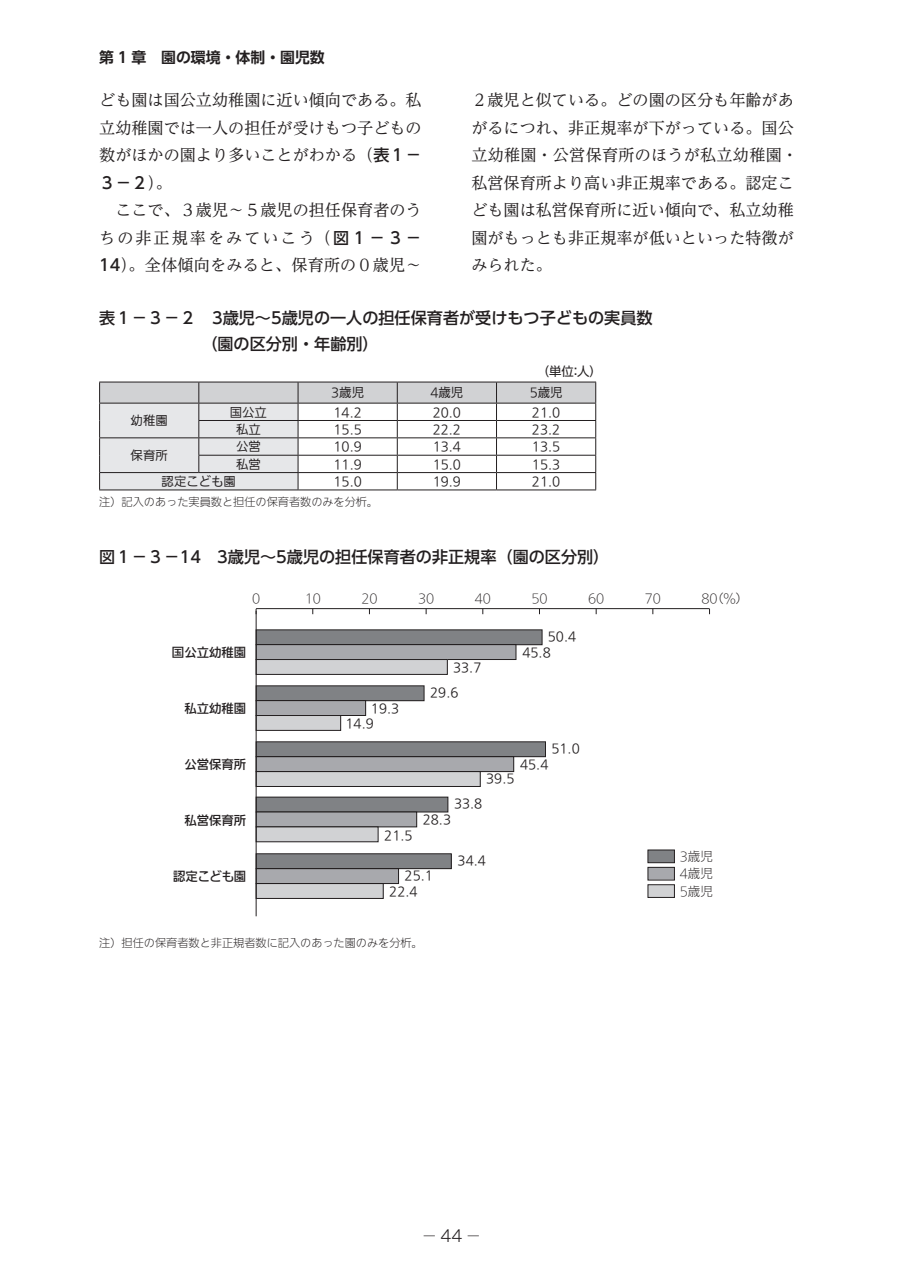
<style>
.page{position:relative;width:903px;height:1275px;background:#fff}
.page>*{position:absolute;margin:0;border:0;box-sizing:border-box;transform-origin:0 0}
.見出し{font:16.1px/27.5px "UD Reimin Pro";color:#231f20;text-align:justify}
.図タイトル{font:500 16.1px "UD Shin Go Pro";color:#231f20}
.t1{font:300 16.1px "Gothic MB101 Pro";color:#231f20;scale:.7 1}
.t2{font:700 14.88px "UD Shin Go Pro De";color:#231f20}
._05-03表組内容{font:100 12.42px/15.2px "Iwa UD Go Dsp Pro";color:#231f20}
.t3{font:300 12.42px "Iwa UD Go Dsp Pro";color:#231f20}
.t4{font:500 12.42px "Iwa UD Go Dsp Pro";color:#231f20}
.図タイトル-2{font:12.42px "UD Shin Go Pro";color:#231f20}
._04_注{font:300 11.2px "Iwa UD Go Dsp Pro";color:#231f20}
.s1{font-family:"UD Shin Go Pro";font-weight:500}
.s2{font-size:14.88px;color:#808285}
.s3{font-size:14.88px;color:#a8a9ad}
.s4{font-size:14.88px;color:#d1d2d4}
</style>
<div class="page">
<div style="left:256px;top:630px;width:286px;height:15px;background:#808285"></div>
<div style="left:256px;top:645px;width:260px;height:14px;background:#a8a9ad"></div>
<div style="left:256px;top:644px;width:260px;height:16px;border:1px solid #231f20"></div>
<div style="left:256px;top:659px;width:191px;height:15px;background:#d1d2d4"></div>
<div style="left:256px;top:659px;width:192px;height:16px;border:1px solid #231f20"></div>
<div style="left:256px;top:686px;width:168px;height:15px;background:#808285"></div>
<div style="left:256px;top:701px;width:110px;height:14px;background:#a8a9ad"></div>
<div style="left:256px;top:700px;width:110px;height:16px;border:1px solid #231f20"></div>
<div style="left:256px;top:715px;width:85px;height:15px;background:#d1d2d4"></div>
<div style="left:256px;top:715px;width:85px;height:16px;border:1px solid #231f20"></div>
<div style="left:256px;top:742px;width:289px;height:15px;background:#808285"></div>
<div style="left:256px;top:757px;width:258px;height:15px;background:#a8a9ad"></div>
<div style="left:256px;top:756px;width:258px;height:16px;border:1px solid #231f20"></div>
<div style="left:256px;top:772px;width:224px;height:14px;background:#d1d2d4"></div>
<div style="left:256px;top:771px;width:224px;height:16px;border:1px solid #231f20"></div>
<div style="left:256px;top:797px;width:192px;height:15px;background:#808285"></div>
<div style="left:256px;top:797px;width:192px;height:15px;border:1px solid #231f20"></div>
<div style="left:256px;top:812px;width:161px;height:15px;background:#a8a9ad"></div>
<div style="left:256px;top:812px;width:161px;height:15px;border:1px solid #231f20"></div>
<div style="left:256px;top:827px;width:122px;height:15px;background:#d1d2d4"></div>
<div style="left:256px;top:827px;width:122px;height:15px;border:1px solid #231f20"></div>
<div style="left:256px;top:854px;width:195px;height:15px;background:#808285"></div>
<div style="left:256px;top:853px;width:195px;height:16px;border:1px solid #231f20"></div>
<div style="left:256px;top:869px;width:142px;height:14px;background:#a8a9ad"></div>
<div style="left:256px;top:868px;width:143px;height:16px;border:1px solid #231f20"></div>
<div style="left:256px;top:883px;width:127px;height:15px;background:#d1d2d4"></div>
<div style="left:256px;top:883px;width:127px;height:16px;border:1px solid #231f20"></div>
<hr style="left:256px;top:611px;width:1px;height:305px;background:#231f20">
<hr style="left:256px;top:608px;width:453px;height:1px;background:#231f20">
<div style="left:648px;top:850px;width:27px;height:13px;border:1px solid #231f20"></div>
<div style="left:648px;top:867px;width:27px;height:13px;border:1px solid #231f20"></div>
<div style="left:648px;top:884px;width:27px;height:14px;border:1px solid #231f20"></div>
<svg style="left:99px;top:382px;width:497px;height:108px"></svg>
<hr style="left:99px;top:490px;width:100px;height:1px;background:#231f20">
<hr style="left:199px;top:490px;width:99px;height:1px;background:#231f20">
<hr style="left:298px;top:490px;width:99px;height:1px;background:#231f20">
<hr style="left:397px;top:490px;width:99px;height:1px;background:#231f20">
<hr style="left:496px;top:490px;width:100px;height:1px;background:#231f20">
<p class="t2" style="left:99px;top:45px;width:227px">第 1 章　園の環境・体制・園児数</p>
<p class="見出し" style="left:99px;top:86px;width:324px">ども園は国公立幼稚園に近い傾向である。私立幼稚園では一人の担任が受けもつ子どもの数がほかの園より多いことがわかる（<span class="s1">表１－３－２</span>）。</p>
<p class="見出し" style="left:99px;top:196px;width:324px">　ここで、３歳児～５歳児の担任保育者のうちの非正規率をみていこう（<span class="s1">図１－３－14</span>）。全体傾向をみると、保育所の０歳児～</p>
<p class="見出し" style="left:471px;top:86px;width:328px;text-align:left">２歳児と似ている。どの園の区分も年齢があがるにつれ、非正規率が下がっている。国公立幼稚園・公営保育所のほうが私立幼稚園・私営保育所より高い非正規率である。認定こども園は私営保育所に近い傾向で、私立幼稚園がもっとも非正規率が低いといった特徴がみられた。</p>
<p class="図タイトル" style="left:99px;top:305px;width:555px">表１－３－２　3歳児～5歳児の一人の担任保育者が受けもつ子どもの実員数</p>
<p class="図タイトル" style="left:99px;top:330px;width:281px">　　　　　　（園の区分別・年齢別）</p>
<p class="図タイトル-2" style="left:537px;top:361px;width:67px">（単位：人）</p>
<p class="_05-03表組内容" style="left:131px;top:414px;width:39px">幼稚園</p>
<p class="_05-03表組内容" style="left:131px;top:448px;width:39px">保育所</p>
<p class="_05-03表組内容" style="left:331px;top:386px;width:34px">3歳児</p>
<p class="_05-03表組内容" style="left:430px;top:386px;width:34px">4歳児</p>
<p class="_05-03表組内容" style="left:530px;top:386px;width:34px">5歳児</p>
<p class="_05-03表組内容" style="left:230px;top:405px;width:39px">国公立</p>
<p class="_05-03表組内容" style="left:333px;top:405px;width:30px">14.2</p>
<p class="_05-03表組内容" style="left:433px;top:405px;width:30px">20.0</p>
<p class="_05-03表組内容" style="left:532px;top:405px;width:30px">21.0</p>
<p class="_05-03表組内容" style="left:236px;top:422px;width:26px">私立</p>
<p class="_05-03表組内容" style="left:333px;top:422px;width:30px">15.5</p>
<p class="_05-03表組内容" style="left:433px;top:422px;width:30px">22.2</p>
<p class="_05-03表組内容" style="left:532px;top:422px;width:30px">23.2</p>
<p class="_05-03表組内容" style="left:236px;top:440px;width:26px">公営</p>
<p class="_05-03表組内容" style="left:333px;top:440px;width:30px">10.9</p>
<p class="_05-03表組内容" style="left:433px;top:440px;width:30px">13.4</p>
<p class="_05-03表組内容" style="left:532px;top:440px;width:30px">13.5</p>
<p class="_05-03表組内容" style="left:236px;top:457px;width:26px">私営</p>
<p class="_05-03表組内容" style="left:333px;top:457px;width:30px">11.9</p>
<p class="_05-03表組内容" style="left:433px;top:457px;width:30px">15.0</p>
<p class="_05-03表組内容" style="left:532px;top:457px;width:30px">15.3</p>
<p class="_05-03表組内容" style="left:162px;top:474px;width:76px">認定こども園</p>
<p class="_05-03表組内容" style="left:333px;top:474px;width:30px">15.0</p>
<p class="_05-03表組内容" style="left:433px;top:474px;width:30px">19.9</p>
<p class="_05-03表組内容" style="left:532px;top:474px;width:30px">21.0</p>
<p class="_04_注" style="left:99px;top:494px;width:281px">注）記入のあった実員数と担任の保育者数のみを分析。</p>
<p class="図タイトル" style="left:99px;top:544px;width:512px">図１－３－14　3歳児～5歳児の担任保育者の非正規率（園の区分別）</p>
<p class="t3" style="left:252px;top:589px;width:10px">0</p>
<p class="t3" style="left:305px;top:589px;width:18px">10</p>
<p class="t3" style="left:361px;top:589px;width:18px">20</p>
<p class="t3" style="left:418px;top:589px;width:18px">30</p>
<p class="t3" style="left:475px;top:589px;width:18px">40</p>
<p class="t3" style="left:531px;top:589px;width:18px">50</p>
<p class="t3" style="left:588px;top:589px;width:18px">60</p>
<p class="t3" style="left:645px;top:589px;width:18px">70</p>
<p class="t3" style="left:701px;top:590px;width:48px">80（％）</p>
<p class="t4" style="left:172px;top:643px;width:76px">国公立幼稚園</p>
<p class="_05-03表組内容" style="left:522px;top:628px;width:55px;line-height:16.1px;text-indent:25px">50.4<br>45.8</p>
<p class="_05-03表組内容" style="left:430px;top:656px;width:53px;line-height:24.7px;text-indent:23px">33.7<br>29.6</p>
<p class="t4" style="left:184px;top:699px;width:64px">私立幼稚園</p>
<p class="_05-03表組内容" style="left:345px;top:701px;width:55px;text-indent:25px">19.3<br>14.9</p>
<p class="_05-03表組内容" style="left:551px;top:741px;width:30px">51.0</p>
<p class="t4" style="left:184px;top:755px;width:64px">公営保育所</p>
<p class="_05-03表組内容" style="left:520px;top:757px;width:30px">45.4</p>
<p class="_05-03表組内容" style="left:486px;top:772px;width:30px">39.5</p>
<p class="_05-03表組内容" style="left:454px;top:796px;width:30px">33.8</p>
<p class="t4" style="left:184px;top:811px;width:64px">私営保育所</p>
<p class="_05-03表組内容" style="left:423px;top:813px;width:30px">28.3</p>
<p class="_05-03表組内容" style="left:384px;top:828px;width:30px">21.5</p>
<p class="_05-03表組内容" style="left:458px;top:853px;width:30px">34.4</p>
<p class="t4" style="left:173px;top:867px;width:75px">認定こども園</p>
<p class="_05-03表組内容" style="left:389px;top:869px;width:45px;text-indent:15px">25.1<br>22.4</p>
<p class="_04_注" style="left:99px;top:935px;width:325px">注）担任の保育者数と非正規者数に記入のあった園のみを分析。</p>
<p class="t3" style="left:646px;top:848px;width:69px"><span class="s2">■</span>3歳児</p>
<p class="t3" style="left:646px;top:865px;width:69px"><span class="s3">■</span>4歳児</p>
<p class="t3" style="left:646px;top:883px;width:69px"><span class="s4">■</span>5歳児</p>
<p class="t1" style="left:424px;top:1222px;width:81px">─ 44 ─</p>
</div>
